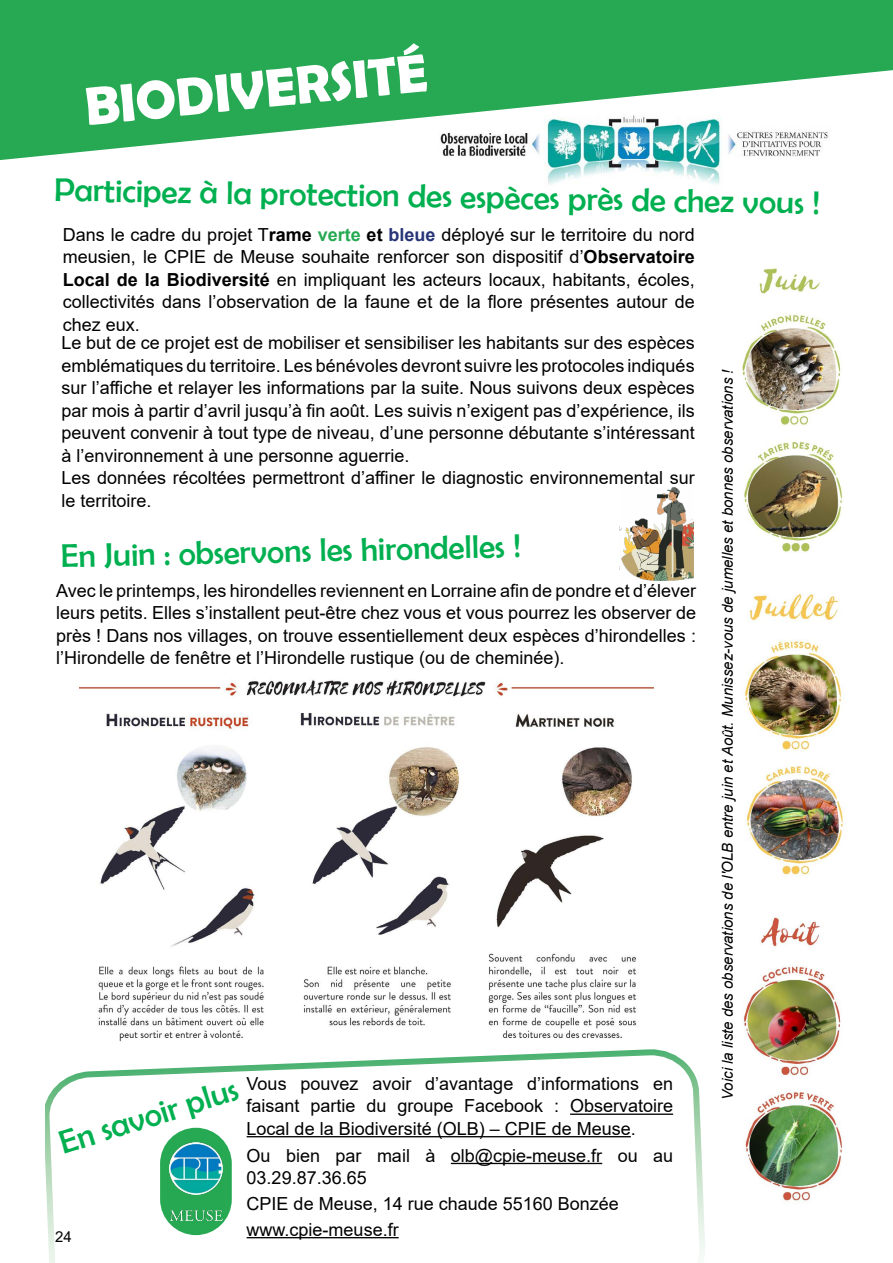
<style>
.page{position:relative;width:893px;height:1263px;background:#fff}
.page>*{position:absolute;margin:0;border:0;box-sizing:border-box;transform-origin:0 0}
.t1{font:700 54px "Berlin Sans FB Demi";color:#fff}
.t2{font:33px "Berlin Sans FB";color:#00b050}
.t3{font:18px/22.5px "Arial";color:#000;text-align:justify}
.t4{font:18px/22.5px "Arial";color:#020203}
.t5{font:italic 15px "Arial";color:#000}
.t6{font:15px "Arial";color:#000}
.s1{font-weight:700}
.s2{font-weight:700;color:#27a953}
.s3{font-weight:700;color:#273578}
</style>
<div class="page">
<img style="left:79px;top:680px;width:574px;height:362px">
<img style="left:546px;top:161px;width:176px;height:24px">
<img style="left:619px;top:487px;width:74px;height:94px">
<svg style="left:46px;top:1049px;width:659px;height:214px"></svg>
<img style="left:743px;top:917px;width:100px;height:284px">
<img style="left:744px;top:593px;width:100px;height:283px">
<img style="left:743px;top:267px;width:100px;height:285px">
<svg style="left:0;top:0;width:893px;height:161px;fill:#27a953"></svg>
<div style="left:0;top:0;width:52px;height:108px;background:#27a953"></div>
<h1 class="t1" style="left:82px;top:76px;width:345px;rotate:-6deg">BIODIVERSITÉ</h1>
<h2 class="t2" style="left:55px;top:171px;width:767px;rotate:1deg">Participez à la protection des espèces près de chez vous !</h2>
<p class="t3" style="left:63px;top:223px;width:633px">Dans le cadre du projet T<span class="s1">rame</span> <span class="s2">verte</span> <span class="s1">et</span> <span class="s3">bleue</span> déployé sur le territoire du nord meusien, le CPIE de Meuse souhaite renforcer son dispositif d’<span class="s1">Observatoire Local de la Biodiversité</span> en impliquant les acteurs locaux, habitants, écoles, collectivités dans l’observation de la faune et de la flore présentes autour de chez eux.</p>
<p class="t3" style="left:61px;top:332px;width:635px;text-align:left">Le but de ce projet est de mobiliser et sensibiliser les habitants sur des espèces emblématiques du territoire. Les bénévoles devront suivre les protocoles indiqués sur l’affiche et relayer les informations par la suite. Nous suivons deux espèces par mois à partir d’avril jusqu’à fin août. Les suivis n’exigent pas d’expérience, ils peuvent convenir à tout type de niveau, d’une personne débutante s’intéressant à l’environnement à une personne aguerrie.<br>Les données récoltées permettront d’affiner le diagnostic environnemental sur le territoire.</p>
<h2 class="t2" style="left:61px;top:536px;width:462px;rotate:-1deg">En Juin : observons les hirondelles !</h2>
<p class="t3" style="left:56px;top:579px;width:641px">Avec le printemps, les hirondelles reviennent en Lorraine afin de pondre et d’élever leurs petits. Elles s’installent peut-être chez vous et vous pourrez les observer de près ! Dans nos villages, on trouve essentiellement deux espèces d’hirondelles : l’Hirondelle de fenêtre et l’Hirondelle rustique (ou de cheminée).</p>
<p class="t4" style="left:247px;top:1072px;width:428px;text-align:justify">Vous pouvez avoir d’avantage d’informations en faisant partie du groupe Facebook : Observatoire Local de la Biodiversité (OLB) – CPIE de Meuse.</p>
<p class="t4" style="left:247px;top:1144px;width:428px">Ou bien par mail à olb@cpie-meuse.fr ou au<br>03.29.87.36.65</p>
<p class="t4" style="left:247px;top:1190px;width:374px;line-height:25.8px">CPIE de Meuse, 14 rue chaude 55160 Bonzée www.cpie-meuse.fr</p>
<h2 class="t2" style="left:55px;top:1125px;width:187px;rotate:-17deg">En savoir plus</h2>
<p class="t6" style="left:55px;top:1226px;width:18px">24</p>
<p class="t5" style="left:718px;top:1100px;width:732px;rotate:-90deg">Voici la liste des observations de l'OLB entre juin et Août. Munissez-vous de jumelles et bonnes observations !</p>
</div>
